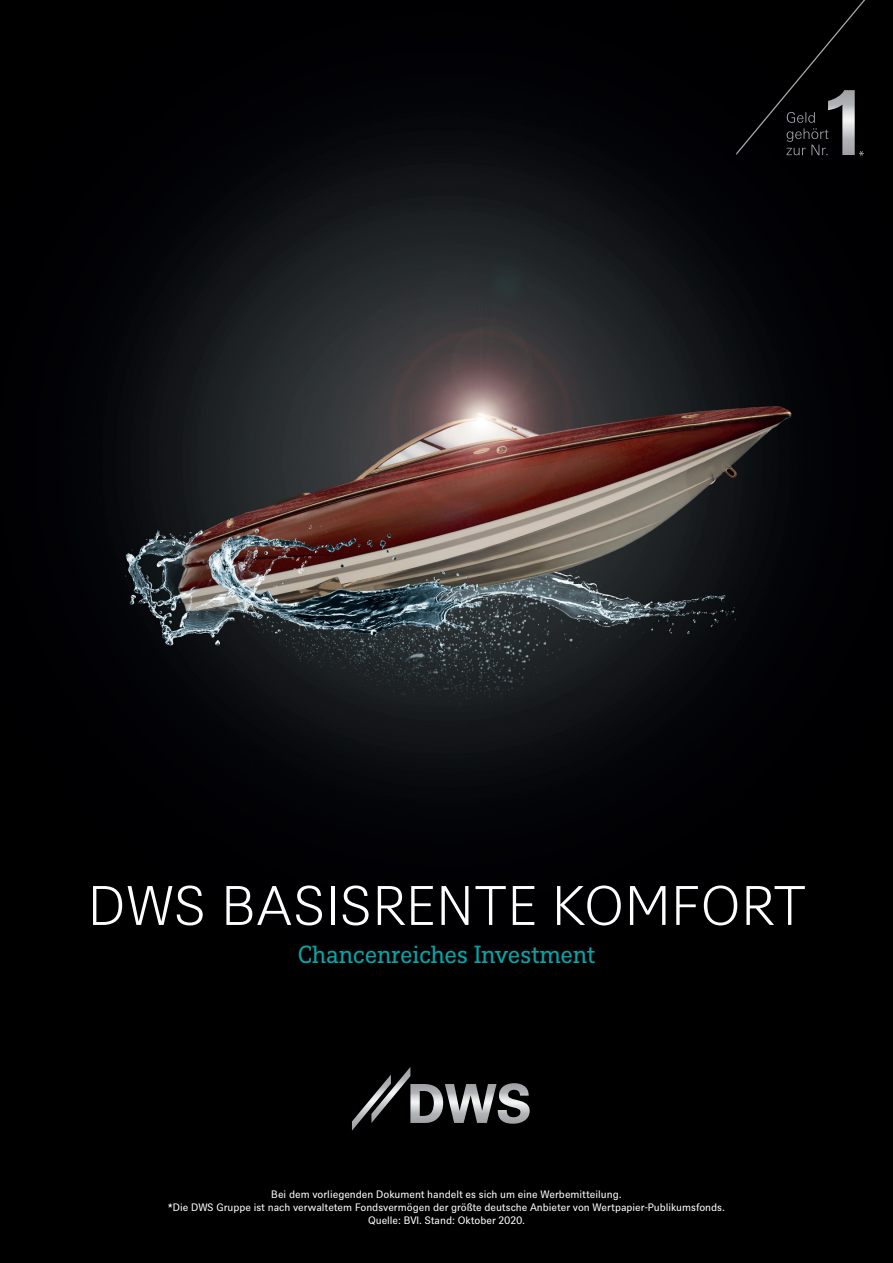
<style>
.page{position:relative;width:893px;height:1263px;background:#fff}
.page>*{position:absolute;margin:0;border:0;box-sizing:border-box;transform-origin:0 0}
.t1{font:300 54px "DWS Sans";letter-spacing:.02em;color:#fff}
.t2{font:24px "DWS Slab";letter-spacing:-.005em;color:#08a4a5}
.t3{font:10.5px/12.6px "DWS Sans";color:#fff;text-align:center}
</style>
<div class="page">
<img style="left:0;top:0;width:893px;height:1263px">
<svg style="left:736px;top:0;width:138px;height:156px"></svg>
<svg style="left:352px;top:1067px;width:178px;height:64px"></svg>
<h1 class="t1" style="left:88px;top:869px;width:719px">DWS BASISRENTE KOMFORT</h1>
<h2 class="t2" style="left:298px;top:938px;width:299px">Chancenreiches Investment</h2>
<p class="t3" style="left:168px;top:1188px;width:559px">Bei dem vorliegenden Dokument handelt es sich um eine Werbemitteilung.<br>*Die DWS Gruppe ist nach verwaltetem Fondsvermögen der größte deutsche Anbieter von Wertpapier-Publikumsfonds.<br>Quelle: BVI. Stand: Oktober 2020.</p>
</div>
